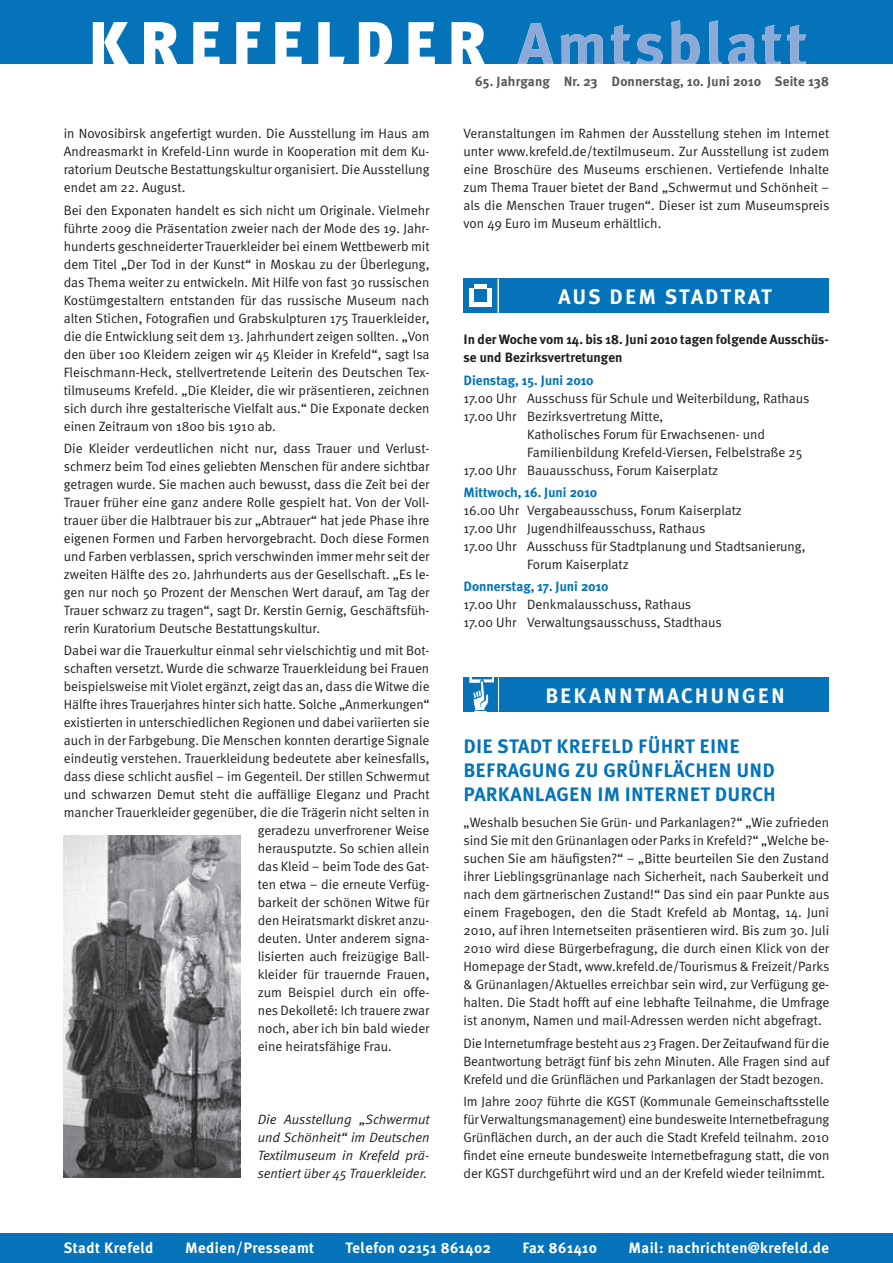
<style>
.page{position:relative;width:893px;height:1263px;background:#fff}
.page>*{position:absolute;margin:0;border:0;box-sizing:border-box;transform-origin:0 0}
.t1{font:700 21px "Meta Plus";letter-spacing:.1em;color:#fff}
.t2{font:700 19.5px/24px "Meta Plus";letter-spacing:.01em;color:#0473b9}
.t3{font:700 15px "Meta Plus";letter-spacing:.025em;color:#fff}
.t4{font:13.5px/18px "Meta Normal";color:#231f20;text-align:justify}
.t5{font:italic 13.5px/18px "Meta Normal";color:#231f20;text-align:justify}
.t6{font:700 13.5px/18px "Meta Plus";color:#231f20}
.t7{font:700 13.5px "Meta Plus";color:#0473b9}
.t8{font:700 13.5px "Meta Plus";letter-spacing:.01em;color:#57585a}
</style>
<div class="page">
<div style="left:0;top:0;width:893px;height:64px;background:#0473b9"></div>
<svg style="left:93px;top:22px;width:392px;height:42px"></svg>
<svg style="left:517px;top:20px;width:289px;height:44px"></svg>
<div style="left:0;top:1233px;width:893px;height:30px;background:#0473b9"></div>
<div style="left:463px;top:677px;width:366px;height:34px;background:#0473b9"></div>
<hr style="left:497px;top:677px;width:2px;height:34px;background:#fff">
<img style="left:469px;top:677px;width:25px;height:34px">
<div style="left:463px;top:279px;width:366px;height:34px;background:#0473b9"></div>
<hr style="left:497px;top:279px;width:2px;height:34px;background:#fff">
<div style="left:474px;top:284px;width:13px;height:5px;background:#fff"></div>
<div style="left:469px;top:289px;width:5px;height:17px;background:#fff"></div>
<div style="left:487px;top:289px;width:5px;height:17px;background:#fff"></div>
<hr style="left:469px;top:303px;width:23px;height:4px;background:#fff">
<img style="left:64px;top:836px;width:177px;height:342px">
<p class="t4" style="left:64px;top:126px;width:367px">in Novosibirsk angefertigt wurden. Die Ausstellung im Haus am Andreasmarkt in Krefeld-Linn wurde in Kooperation mit dem Ku&shy;ratorium Deutsche Bestattungskultur organisiert. Die Ausstellung endet am 22. August.</p>
<p class="t4" style="left:64px;top:202px;width:367px">Bei den Exponaten handelt es sich nicht um Originale. Vielmehr führte 2009 die Präsentation zweier nach der Mode des 19. Jahr&shy;hunderts geschneiderter Trauerkleider bei einem Wettbewerb mit dem Titel „Der Tod in der Kunst“ in Moskau zu der Überlegung, das Thema weiter zu entwickeln. Mit Hilfe von fast 30 russischen Kostümgestaltern entstanden für das russische Museum nach alten Stichen, Fotografien und Grabskulpturen 175 Trauerkleider, die die Entwicklung seit dem 13. Jahrhundert zeigen sollten. „Von den über 100 Kleidern zeigen wir 45 Kleider in Krefeld“, sagt Isa Fleischmann-Heck, stellvertretende Leiterin des Deutschen Tex&shy;tilmuseums Krefeld. „Die Kleider, die wir präsentieren, zeichnen sich durch ihre gestalterische Vielfalt aus.“ Die Exponate decken einen Zeitraum von 1800 bis 1910 ab.</p>
<p class="t4" style="left:64px;top:440px;width:367px">Die Kleider verdeutlichen nicht nur, dass Trauer und Verlust&shy;schmerz beim Tod eines geliebten Menschen für andere sichtbar getragen wurde. Sie machen auch bewusst, dass die Zeit bei der Trauer früher eine ganz andere Rolle gespielt hat. Von der Voll&shy;trauer über die Halbtrauer bis zur „Abtrauer“ hat jede Phase ihre eigenen Formen und Farben hervorgebracht. Doch diese Formen und Farben verblassen, sprich verschwinden immer mehr seit der zweiten Hälfte des 20. Jahrhunderts aus der Gesellschaft. „Es le&shy;gen nur noch 50 Prozent der Menschen Wert darauf, am Tag der Trauer schwarz zu tragen“, sagt Dr. Kerstin Gernig, Geschäftsfüh&shy;rerin Kuratorium Deutsche Bestattungskultur.</p>
<p class="t4" style="left:64px;top:642px;width:367px">Dabei war die Trauerkultur einmal sehr vielschichtig und mit Bot-</p>
<p class="t4" style="left:64px;top:660px;width:367px">schaften versetzt. Wurde die schwarze Trauerkleidung bei Frauen</p>
<p class="t4" style="left:64px;top:678px;width:367px">beispielsweise mit Violet ergänzt, zeigt das an, dass die Witwe die</p>
<p class="t4" style="left:64px;top:696px;width:367px">Hälfte ihres Trauerjahres hinter sich hatte. Solche „Anmerkungen“</p>
<p class="t4" style="left:64px;top:714px;width:367px">existierten in unterschiedlichen Regionen und dabei variierten sie</p>
<p class="t4" style="left:64px;top:732px;width:367px">auch in der Farbgebung. Die Menschen konnten derartige Signale</p>
<p class="t4" style="left:64px;top:750px;width:367px">eindeutig verstehen. Trauerkleidung bedeutete aber keinesfalls,</p>
<p class="t4" style="left:64px;top:768px;width:367px">dass diese schlicht ausfiel – im Gegenteil. Der stillen Schwermut</p>
<p class="t4" style="left:64px;top:786px;width:367px">und schwarzen Demut steht die auffällige Eleganz und Pracht</p>
<p class="t4" style="left:64px;top:804px;width:367px">mancher Trauerkleider gegenüber, die die Trägerin nicht selten in</p>
<p class="t4" style="left:258px;top:822px;width:173px">geradezu unverfrorener Weise</p>
<p class="t4" style="left:258px;top:840px;width:173px">herausputzte. So schien allein</p>
<p class="t4" style="left:258px;top:858px;width:173px">das Kleid – beim Tode des Gat-</p>
<p class="t4" style="left:258px;top:876px;width:173px">ten etwa – die erneute Verfüg-</p>
<p class="t4" style="left:258px;top:894px;width:173px">barkeit der schönen Witwe für</p>
<p class="t4" style="left:258px;top:912px;width:173px">den Heiratsmarkt diskret anzu-</p>
<p class="t4" style="left:258px;top:930px;width:173px">deuten. Unter anderem signa-</p>
<p class="t4" style="left:258px;top:948px;width:173px">lisierten auch freizügige Ball-</p>
<p class="t4" style="left:258px;top:966px;width:173px">kleider für trauernde Frauen,</p>
<p class="t4" style="left:258px;top:984px;width:173px">zum Beispiel durch ein offe-</p>
<p class="t4" style="left:258px;top:1002px;width:173px">nes Dekolleté: Ich trauere zwar</p>
<p class="t4" style="left:258px;top:1020px;width:173px">noch, aber ich bin bald wieder</p>
<p class="t4" style="left:258px;top:1038px;width:136px">eine heiratsfähige Frau.</p>
<p class="t5" style="left:258px;top:1111px;width:173px">Die Ausstellung „Schwermut und Schönheit“ im Deutschen Textilmuseum in Krefeld prä&shy;sentiert über 45 Trauerkleider.</p>
<p class="t8" style="left:475px;top:76px;width:355px">65. Jahrgang Nr. 23 Donnerstag, 10. Juni 2010 Seite 138</p>
<p class="t4" style="left:463px;top:126px;width:367px">Veranstaltungen im Rahmen der Ausstellung stehen im Internet unter www.krefeld.de/textilmuseum. Zur Ausstellung ist zudem eine Broschüre des Museums erschienen. Vertiefende Inhalte zum Thema Trauer bietet der Band „Schwermut und Schönheit – als die Menschen Trauer trugen“. Dieser ist zum Museumspreis von 49 Euro im Museum erhältlich.</p>
<h1 class="t1" style="left:558px;top:288px;width:215px">AUS DEM STADTRAT</h1>
<p class="t6" style="left:463px;top:331px;width:367px">In der Woche vom 14. bis 18. Juni 2010 tagen folgende Ausschüs&shy;se und Bezirksvertretungen</p>
<p class="t7" style="left:463px;top:374px;width:132px">Dienstag, 15. Juni 2010</p>
<p class="t4" style="left:463px;top:390px;width:348px">17.00 Uhr Ausschuss für Schule und Weiterbildung, Rathaus</p>
<p class="t4" style="left:463px;top:408px;width:201px">17.00 Uhr Bezirksvertretung Mitte,</p>
<p class="t4" style="left:527px;top:426px;width:239px">Katholisches Forum für Erwachsenen- und</p>
<p class="t4" style="left:527px;top:444px;width:277px">Familienbildung Krefeld-Viersen, Felbelstraße 25</p>
<p class="t4" style="left:463px;top:462px;width:256px">17.00 Uhr Bauausschuss, Forum Kaiserplatz</p>
<p class="t7" style="left:463px;top:487px;width:135px">Mittwoch, 16. Juni 2010</p>
<p class="t4" style="left:463px;top:502px;width:280px">16.00 Uhr Vergabeausschuss, Forum Kaiserplatz</p>
<p class="t4" style="left:463px;top:520px;width:244px">17.00 Uhr Jugendhilfeausschuss, Rathaus</p>
<p class="t4" style="left:463px;top:538px;width:343px">17.00 Uhr Ausschuss für Stadtplanung und Stadtsanierung,</p>
<p class="t4" style="left:527px;top:556px;width:103px">Forum Kaiserplatz</p>
<p class="t7" style="left:463px;top:581px;width:146px">Donnerstag, 17. Juni 2010</p>
<p class="t4" style="left:463px;top:596px;width:260px">17.00 Uhr Denkmalausschuss, Rathaus<br>17.00 Uhr Verwaltungsausschuss, Stadthaus</p>
<h1 class="t1" style="left:545px;top:687px;width:241px">BEKANNTMACHUNGEN</h1>
<h2 class="t2" style="left:463px;top:735px;width:314px">DIE STADT KREFELD FÜHRT EINE<br>BEFRAGUNG ZU GRÜNFLÄCHEN UND<br>PARKANLAGEN IM INTERNET DURCH</h2>
<p class="t4" style="left:463px;top:815px;width:367px">„Weshalb besuchen Sie Grün- und Parkanlagen?“ „Wie zufrieden sind Sie mit den Grünanlagen oder Parks in Krefeld?“ „Welche be&shy;suchen Sie am häufigsten?“ – „Bitte beurteilen Sie den Zustand ihrer Lieblingsgrünanlage nach Sicherheit, nach Sauberkeit und nach dem gärtnerischen Zustand!“ Das sind ein paar Punkte aus einem Fragebogen, den die Stadt Krefeld ab Montag, 14. Juni 2010, auf ihren Internetseiten präsentieren wird. Bis zum 30. Juli 2010 wird diese Bürgerbefragung, die durch einen Klick von der Homepage der Stadt, www.krefeld.de/Tourismus &amp; Freizeit/Parks &amp; Grünanlagen/Aktuelles erreichbar sein wird, zur Verfügung ge&shy;halten. Die Stadt hofft auf eine lebhafte Teilnahme, die Umfrage ist anonym, Namen und mail-Adressen werden nicht abgefragt.</p>
<p class="t4" style="left:463px;top:1035px;width:367px">Die Internetumfrage besteht aus 23 Fragen. Der Zeitaufwand für die Beantwortung beträgt fünf bis zehn Minuten. Alle Fragen sind auf Krefeld und die Grünflächen und Parkanlagen der Stadt bezogen.</p>
<p class="t4" style="left:463px;top:1093px;width:367px">Im Jahre 2007 führte die KGST (Kommunale Gemeinschaftsstelle für Verwaltungsmanagement) eine bundesweite Internetbefragung Grünflächen durch, an der auch die Stadt Krefeld teilnahm. 2010 findet eine erneute bundesweite Internetbefragung statt, die von der KGST durchgeführt wird und an der Krefeld wieder teilnimmt.</p>
<p class="t3" style="left:64px;top:1242px;width:91px">Stadt Krefeld</p>
<p class="t3" style="left:185px;top:1242px;width:131px">Medien/Presseamt</p>
<p class="t3" style="left:346px;top:1242px;width:147px">Telefon 02151 861402</p>
<p class="t3" style="left:522px;top:1242px;width:76px">Fax 861410</p>
<p class="t3" style="left:628px;top:1242px;width:202px">Mail: nachrichten@krefeld.de</p>
</div>
